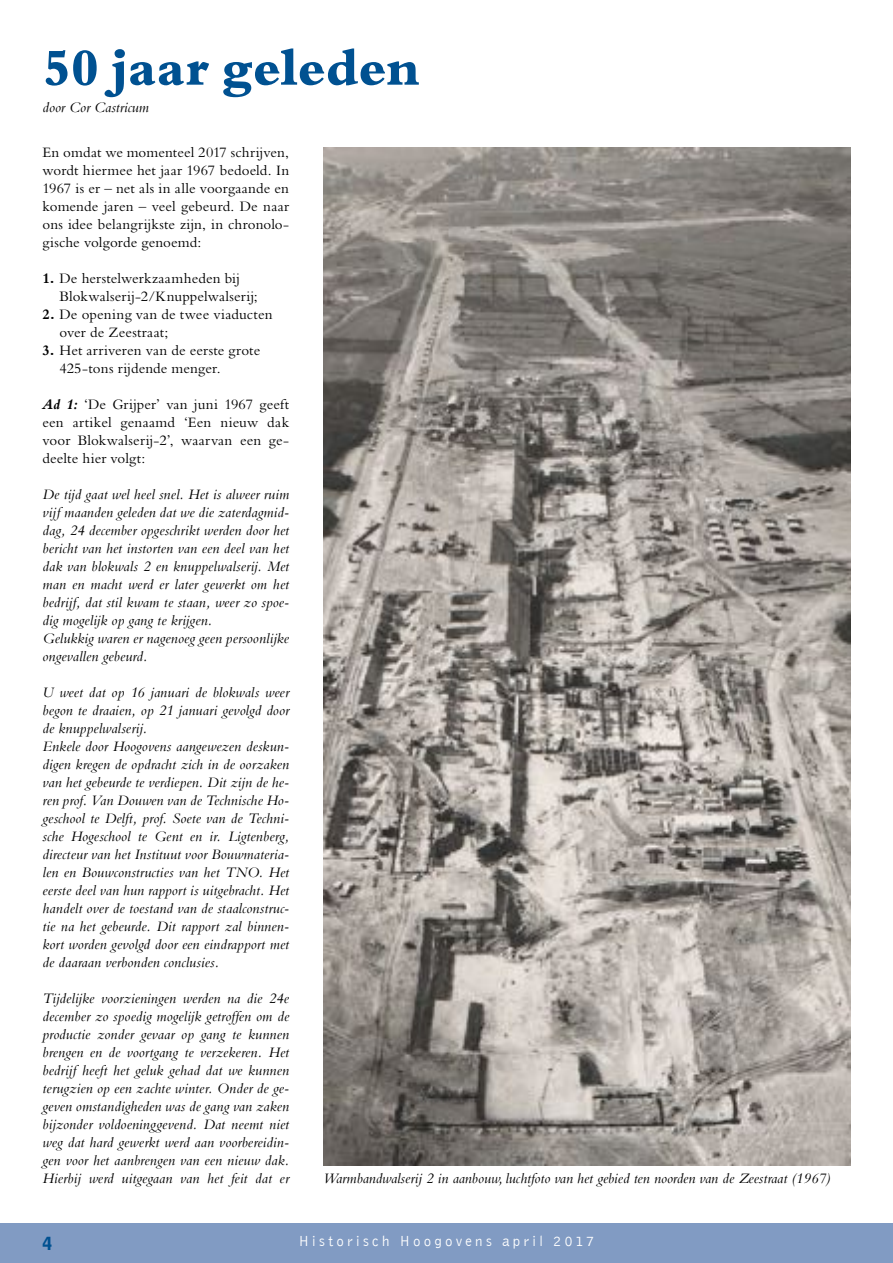
<style>
.page{position:relative;width:893px;height:1263px;background:#fff}
.page>*{position:absolute;margin:0;border:0;box-sizing:border-box;transform-origin:0 0}
.t1{font:800 54px "Bembo";letter-spacing:-.01em;color:#005191}
.t2{font:900 18px "Bell Gothic Std";color:#005191}
.t3{font:italic 15px/18px "Bembo";letter-spacing:.01em;color:#000}
.t4{font:15px/18px "Bembo Std";letter-spacing:.01em;color:#000}
.t5{font:300 15px "Bell Gothic";letter-spacing:.205em;color:#fff}
.s1{font-family:"Bembo";font-weight:700}
.s2{font-family:"Bembo";font-weight:700;font-style:italic}
</style>
<div class="page">
<div style="left:0;top:1223px;width:893px;height:40px;background:#819bc3"></div>
<img style="left:323px;top:148px;width:527px;height:1017px">
<h1 class="t1" style="left:43px;top:43px;width:379px">50 jaar geleden</h1>
<p class="t3" style="left:43px;top:98px;width:108px">door Cor Castricum</p>
<p class="t4" style="left:43px;top:143px;width:248px;text-align:justify">En omdat we momenteel 2017 schrijven, wordt hiermee het jaar 1967 bedoeld. In 1967 is er – net als in alle voorgaande en komende jaren – veel gebeurd. De naar ons idee belangrijkste zijn, in chronolo&shy;gische volgorde genoemd:</p>
<p class="t4" style="left:60px;top:269px;width:200px;text-indent:-17px"><span class="s1">1.</span> De herstelwerkzaamheden bij<br>Blokwalserij-2/Knuppelwalserij;</p>
<p class="t4" style="left:60px;top:305px;width:215px;text-indent:-17px"><span class="s1">2.</span> De opening van de twee viaducten over de Zeestraat;</p>
<p class="t4" style="left:60px;top:341px;width:202px;text-indent:-17px"><span class="s1">3.</span> Het arriveren van de eerste grote<br>425-tons rijdende menger.</p>
<p class="t4" style="left:43px;top:395px;width:248px;text-align:justify"><span class="s2">Ad 1:</span> ‘De Grijper’ van juni 1967 geeft een artikel genaamd ‘Een nieuw dak voor Blokwalserij-2’, waarvan een ge&shy;deelte hier volgt:</p>
<p class="t3" style="left:43px;top:485px;width:248px">De tijd gaat wel heel snel. Het is alweer ruim vijf maanden geleden dat we die zaterdagmid&shy;dag, 24 december opgeschrikt werden door het bericht van het instorten van een deel van het dak van blokwals 2 en knuppelwalserij. Met man en macht werd er later gewerkt om het bedrijf, dat stil kwam te staan, weer zo spoe&shy;dig mogelijk op gang te krijgen.<br>Gelukkig waren er nagenoeg geen persoonlijke ongevallen gebeurd.</p>
<p class="t3" style="left:43px;top:683px;width:248px">U weet dat op 16 januari de blokwals weer begon te draaien, op 21 januari gevolgd door de knuppelwalserij.<br>Enkele door Hoogovens aangewezen deskun&shy;digen kregen de opdracht zich in de oorzaken van het gebeurde te verdiepen. Dit zijn de he&shy;ren prof. Van Douwen van de Technische Ho&shy;geschool te Delft, prof. Soete van de Techni&shy;sche Hogeschool te Gent en ir. Ligtenberg, directeur van het Instituut voor Bouwmateria&shy;len en Bouwconstructies van het TNO. Het eerste deel van hun rapport is uitgebracht. Het handelt over de toestand van de staalconstruc&shy;tie na het gebeurde. Dit rapport zal binnen&shy;kort worden gevolgd door een eindrapport met de daaraan verbonden conclusies.</p>
<p class="t3" style="left:43px;top:989px;width:248px;text-align:justify">Tijdelijke voorzieningen werden na die 24e december zo spoedig mogelijk getroffen om de productie zonder gevaar op gang te kunnen brengen en de voortgang te verzekeren. Het bedrijf heeft het geluk gehad dat we kunnen terugzien op een zachte winter. Onder de ge&shy;geven omstandigheden was de gang van zaken bijzonder voldoeninggevend. Dat neemt niet weg dat hard gewerkt werd aan voorbereidin&shy;gen voor het aanbrengen van een nieuw dak.<br>Hierbij werd uitgegaan van het feit dat er</p>
<p class="t3" style="left:323px;top:1169px;width:509px">Warmbandwalserij 2 in aanbouw, luchtfoto van het gebied ten noorden van de Zeestraat (1967)</p>
<p class="t2" style="left:43px;top:1233px;width:12px">4</p>
<p class="t5" style="left:298px;top:1232px;width:298px">Historisch Hoogovens april 2017</p>
</div>
